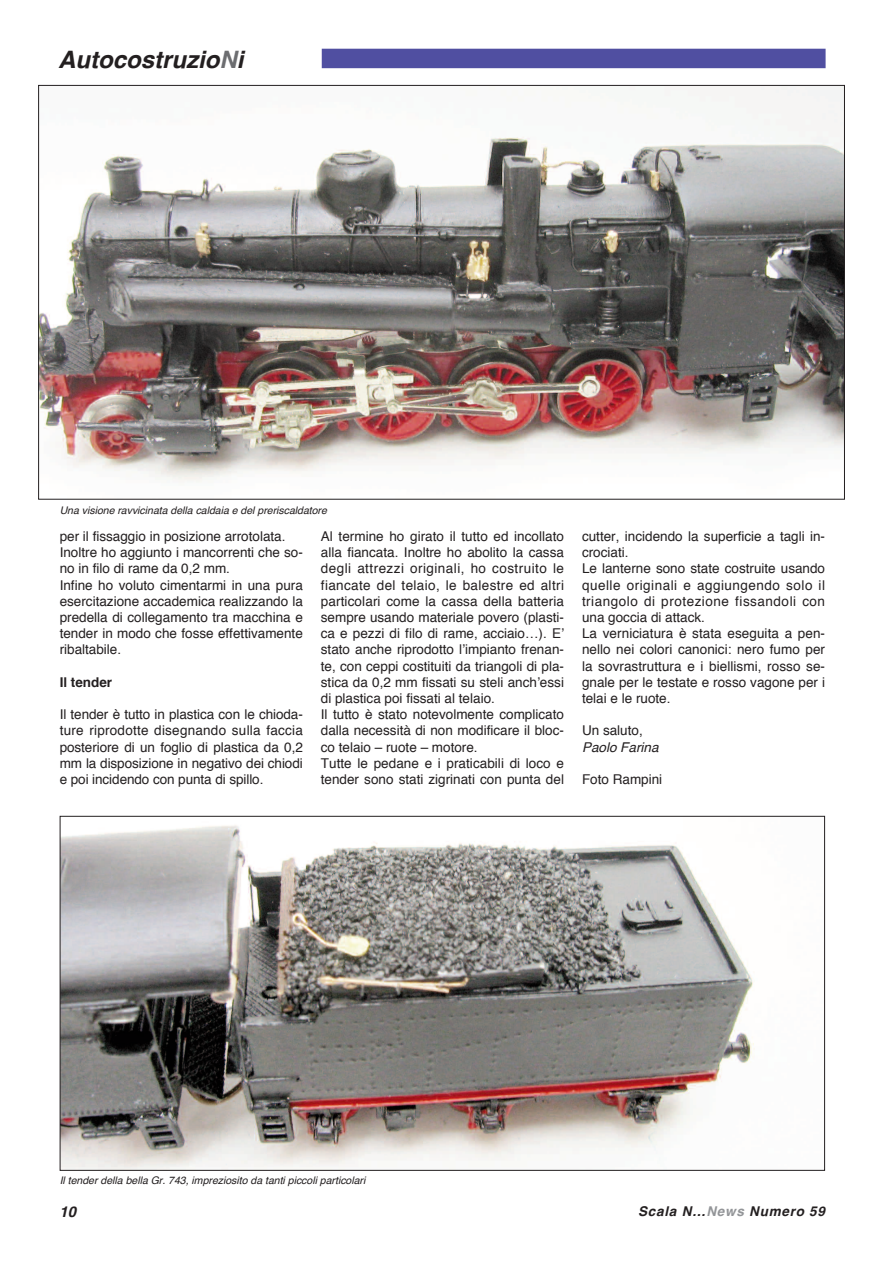
<style>
.page{position:relative;width:893px;height:1263px;background:#fff}
.page>*{position:absolute;margin:0;border:0;box-sizing:border-box;transform-origin:0 0}
.t1{font:italic 700 24px "Helvetica";color:#231f20}
.t2{font:italic 700 15px "Helvetica";color:#231f20}
.t3{font:13.5px/16.2px "Helvetica";color:#231f20}
.t4{font:italic 700 13.5px "Helvetica";letter-spacing:.055em;color:#231f20}
.t5{font:italic 13.5px "Helvetica";color:#231f20}
.t6{font:700 13.5px "Helvetica";color:#231f20}
.t7{font:italic 10.5px "Helvetica";color:#231f20}
.s1{color:#6c6d70}
.s2{color:#939598}
</style>
<div class="page">
<div style="left:322px;top:49px;width:504px;height:19px;background:#504fa1"></div>
<img style="left:62px;top:825px;width:693px;height:344px">
<img style="left:40px;top:87px;width:803px;height:395px">
<h1 class="t1" style="left:58px;top:50px;width:187px">Autocostruzio<span class="s1">N</span>i</h1>
<p class="t7" style="left:60px;top:506px;width:269px">Una visione ravvicinata della caldaia e del preriscaldatore</p>
<p class="t3" style="left:60px;top:529px;width:245px">per il fissaggio in posizione arrotolata.<br>Inoltre ho aggiunto i mancorrenti che so&shy;no in filo di rame da 0,2 mm.<br>Infine ho voluto cimentarmi in una pura esercitazione accademica realizzando la predella di collegamento tra macchina e tender in modo che fosse effettivamente ribaltabile.</p>
<p class="t6" style="left:60px;top:676px;width:54px">Il tender</p>
<p class="t3" style="left:60px;top:707px;width:245px;text-align:justify">Il tender è tutto in plastica con le chioda&shy;ture riprodotte disegnando sulla faccia posteriore di un foglio di plastica da 0,2 mm la disposizione in negativo dei chiodi e poi incidendo con punta di spillo.</p>
<p class="t3" style="left:321px;top:529px;width:245px">Al termine ho girato il tutto ed incollato alla fiancata. Inoltre ho abolito la cassa degli attrezzi originali, ho costruito le fiancate del telaio, le balestre ed altri particolari come la cassa della batteria sempre usando materiale povero (plasti&shy;ca e pezzi di filo di rame, acciaio…). E’ stato anche riprodotto l’impianto frenan&shy;te, con ceppi costituiti da triangoli di pla&shy;stica da 0,2 mm fissati su steli anch’essi di plastica poi fissati al telaio.<br>Il tutto è stato notevolmente complicato dalla necessità di non modificare il bloc&shy;co telaio – ruote – motore.<br>Tutte le pedane e i praticabili di loco e tender sono stati zigrinati con punta del</p>
<p class="t3" style="left:582px;top:529px;width:245px">cutter, incidendo la superficie a tagli in&shy;crociati.<br>Le lanterne sono state costruite usando quelle originali e aggiungendo solo il triangolo di protezione fissandoli con una goccia di attack.<br>La verniciatura è stata eseguita a pen&shy;nello nei colori canonici: nero fumo per la sovrastruttura e i biellismi, rosso se&shy;gnale per le testate e rosso vagone per i telai e le ruote.</p>
<p class="t3" style="left:582px;top:724px;width:62px">Un saluto,</p>
<p class="t5" style="left:582px;top:741px;width:78px">Paolo Farina</p>
<p class="t3" style="left:582px;top:772px;width:82px">Foto Rampini</p>
<p class="t7" style="left:60px;top:1176px;width:307px">Il tender della bella Gr. 743, impreziosito da tanti piccoli particolari</p>
<p class="t2" style="left:60px;top:1205px;width:18px">10</p>
<p class="t4" style="left:638px;top:1206px;width:188px">Scala N…<span class="s2">News</span> Numero 59</p>
</div>
